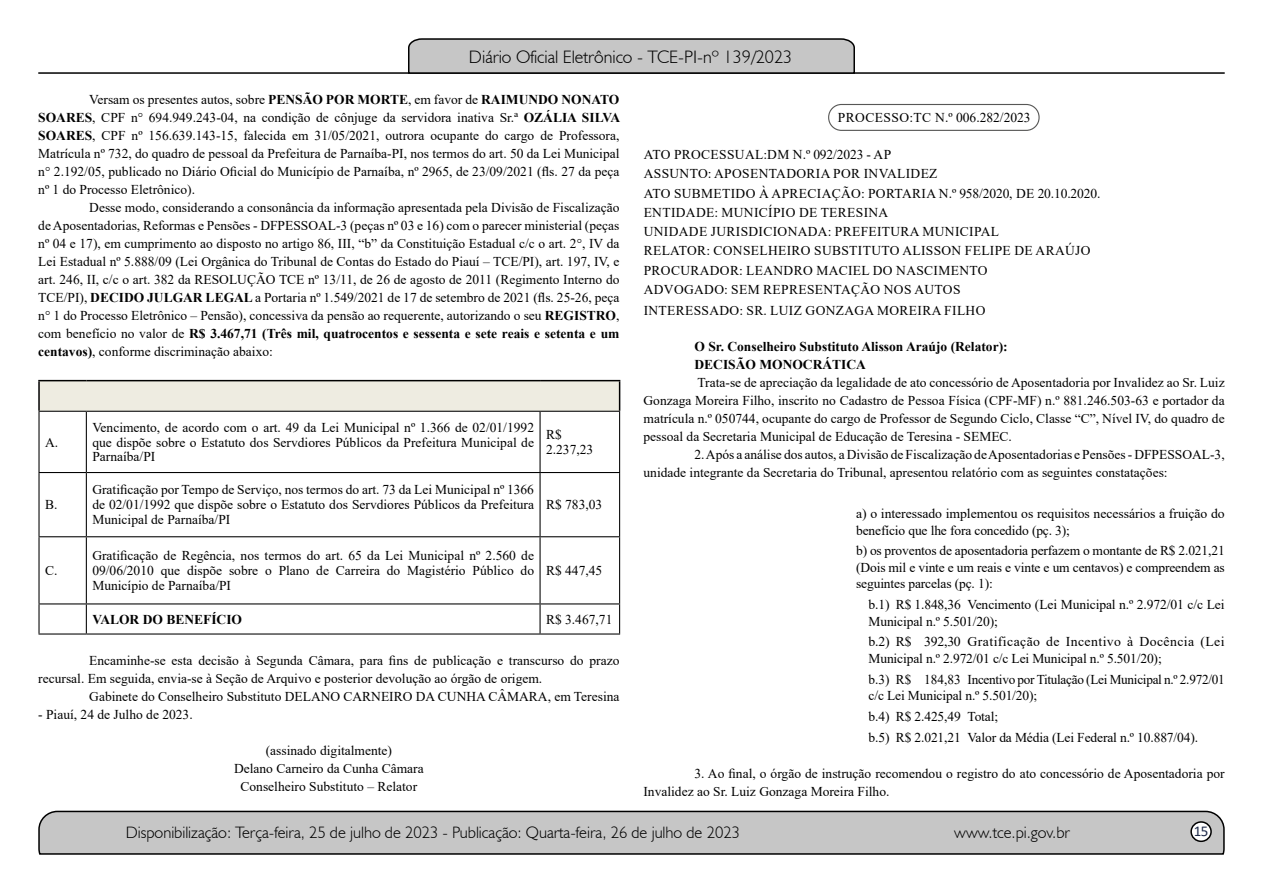
<style>
.page{position:relative;width:1263px;height:893px;background:#fff}
.page>*{position:absolute;margin:0;border:0;box-sizing:border-box;transform-origin:0 0}
.t1{font:300 18px "Humanist 521 BT";color:#000}
.t2{font:300 16.5px "Humanist 521 BT";color:#000}
.t3{font:15px "Calibri";color:#212d4c}
.t4{font:13.5px/18px "Times New Roman";color:#000;text-align:justify}
.t5{font:13.5px/19.2px "Times New Roman";letter-spacing:.025em;color:#000}
.t6{font:13.5px/16.5px "Times New Roman";letter-spacing:.03em;color:#000}
.t7{font:13.5px/16.5px "Times New Roman";letter-spacing:-.02em;color:#000}
.t8{font:700 13.5px/18px "Times New Roman";color:#000}
.t9{font:13.5px "Times New Roman";letter-spacing:.035em;color:#000}
.s1{font-weight:700}
</style>
<div class="page">
<svg style="left:38px;top:810px;width:1187px;height:45px;background:#b9b9b9"></svg>
<div style="left:1191px;top:822px;width:20px;height:19px;background:#fff;border-radius:50%"></div>
<div style="left:1190px;top:821px;width:22px;height:21px;border:2px solid #000;border-radius:50%"></div>
<hr style="left:38px;top:72px;width:1187px;height:2px;background:#000">
<svg style="left:407px;top:38px;width:449px;height:36px;background:#b4b4b4"></svg>
<div style="left:39px;top:381px;width:581px;height:30px;background:#eeece1"></div>
<hr style="left:38px;top:380px;width:48px;height:1px;background:#000">
<hr style="left:38px;top:381px;width:2px;height:30px;background:#000">
<hr style="left:86px;top:380px;width:454px;height:1px;background:#000">
<hr style="left:540px;top:380px;width:80px;height:1px;background:#000">
<hr style="left:619px;top:381px;width:1px;height:30px;background:#000">
<hr style="left:38px;top:411px;width:48px;height:1px;background:#000">
<hr style="left:38px;top:412px;width:2px;height:60px;background:#000">
<hr style="left:86px;top:411px;width:454px;height:1px;background:#000">
<hr style="left:86px;top:412px;width:1px;height:60px;background:#000">
<hr style="left:540px;top:411px;width:80px;height:1px;background:#000">
<hr style="left:539px;top:412px;width:2px;height:60px;background:#000">
<hr style="left:619px;top:412px;width:1px;height:60px;background:#000">
<hr style="left:38px;top:472px;width:48px;height:1px;background:#000">
<hr style="left:38px;top:473px;width:2px;height:63px;background:#000">
<hr style="left:86px;top:472px;width:454px;height:1px;background:#000">
<hr style="left:86px;top:473px;width:1px;height:63px;background:#000">
<hr style="left:540px;top:472px;width:80px;height:1px;background:#000">
<hr style="left:539px;top:473px;width:2px;height:63px;background:#000">
<hr style="left:619px;top:473px;width:1px;height:63px;background:#000">
<hr style="left:38px;top:536px;width:48px;height:1px;background:#000">
<hr style="left:38px;top:537px;width:2px;height:66px;background:#000">
<hr style="left:86px;top:536px;width:454px;height:1px;background:#000">
<hr style="left:86px;top:537px;width:1px;height:66px;background:#000">
<hr style="left:540px;top:536px;width:80px;height:1px;background:#000">
<hr style="left:539px;top:537px;width:2px;height:66px;background:#000">
<hr style="left:619px;top:537px;width:1px;height:66px;background:#000">
<hr style="left:38px;top:603px;width:48px;height:1px;background:#000">
<hr style="left:38px;top:604px;width:2px;height:29px;background:#000">
<hr style="left:86px;top:603px;width:454px;height:1px;background:#000">
<svg style="left:86px;top:604px;width:1px;height:29px"></svg>
<hr style="left:540px;top:603px;width:80px;height:1px;background:#000">
<hr style="left:539px;top:604px;width:2px;height:29px;background:#000">
<svg style="left:619px;top:604px;width:1px;height:29px"></svg>
<hr style="left:38px;top:633px;width:48px;height:2px;background:#000">
<hr style="left:86px;top:633px;width:454px;height:2px;background:#000">
<hr style="left:540px;top:633px;width:80px;height:2px;background:#000">
<div style="left:828px;top:104px;width:211px;height:27px;border:1px solid #575756;border-radius:13px"></div>
<h1 class="t1" style="left:469px;top:46px;width:325px">Diário Oficial Eletrônico - TCE-PI-nº 139/2023</h1>
<p class="t4" style="left:38px;top:90px;width:583px;text-indent:51px">Versam os presentes autos, sobre <span class="s1">PENSÃO POR MORTE</span>, em favor de <span class="s1">RAIMUNDO NONATO SOARES</span>, CPF n° 694.949.243-04, na condição de cônjuge da servidora inativa Sr.ª <span class="s1">OZÁLIA SILVA SOARES</span>, CPF nº 156.639.143-15, falecida em 31/05/2021, outrora ocupante do cargo de Professora, Matrícula nº 732, do quadro de pessoal da Prefeitura de Parnaíba-PI, nos termos do art. 50 da Lei Municipal n° 2.192/05, publicado no Diário Oficial do Município de Parnaíba, nº 2965, de 23/09/2021 (fls. 27 da peça nº 1 do Processo Eletrônico).</p>
<p class="t4" style="left:38px;top:198px;width:583px;text-indent:51px">Desse modo, considerando a consonância da informação apresentada pela Divisão de Fiscalização de Aposentadorias, Reformas e Pensões - DFPESSOAL-3 (peças nº 03 e 16) com o parecer ministerial (peças nº 04 e 17), em cumprimento ao disposto no artigo 86, III, “b” da Constituição Estadual c/c o art. 2°, IV da Lei Estadual nº 5.888/09 (Lei Orgânica do Tribunal de Contas do Estado do Piauí – TCE/PI), art. 197, IV, e art. 246, II, c/c o art. 382 da RESOLUÇÃO TCE nº 13/11, de 26 de agosto de 2011 (Regimento Interno do TCE/PI), <span class="s1">DECIDO JULGAR LEGAL</span> a Portaria nº 1.549/2021 de 17 de setembro de 2021 (fls. 25-26, peça n° 1 do Processo Eletrônico – Pensão), concessiva da pensão ao requerente, autorizando o seu <span class="s1">REGISTRO</span>, com benefício no valor de <span class="s1">R$ 3.467,71 (Três mil, quatrocentos e sessenta e sete reais e setenta e um centavos)</span>, conforme discriminação abaixo:</p>
<p class="t9" style="left:838px;top:108px;width:194px">PROCESSO:TC N.º 006.282/2023</p>
<p class="t5" style="left:644px;top:144px;width:458px">ATO PROCESSUAL:DM N.º 092/2023 - AP<br>ASSUNTO: APOSENTADORIA POR INVALIDEZ<br>ATO SUBMETIDO À APRECIAÇÃO: PORTARIA N.º 958/2020, DE 20.10.2020.<br>ENTIDADE: MUNICÍPIO DE TERESINA<br>UNIDADE JURISDICIONADA: PREFEITURA MUNICIPAL<br>RELATOR: CONSELHEIRO SUBSTITUTO ALISSON FELIPE DE ARAÚJO PROCURADOR: LEANDRO MACIEL DO NASCIMENTO<br>ADVOGADO: SEM REPRESENTAÇÃO NOS AUTOS</p>
<p class="t5" style="left:644px;top:300px;width:343px">INTERESSADO: SR. LUIZ GONZAGA MOREIRA FILHO</p>
<p class="t8" style="left:694px;top:337px;width:315px">O Sr. Conselheiro Substituto Alisson Araújo (Relator):<br>DECISÃO MONOCRÁTICA</p>
<p class="t4" style="left:643px;top:373px;width:583px;text-indent:54px">Trata-se de apreciação da legalidade de ato concessório de Aposentadoria por Invalidez ao Sr. Luiz Gonzaga Moreira Filho, inscrito no Cadastro de Pessoa Física (CPF-MF) n.º 881.246.503-63 e portador da matrícula n.º 050744, ocupante do cargo de Professor de Segundo Ciclo, Classe “C”, Nível IV, do quadro de pessoal da Secretaria Municipal de Educação de Teresina - SEMEC.</p>
<p class="t4" style="left:643px;top:445px;width:583px;text-indent:51px">2. Após a análise dos autos, a Divisão de Fiscalização de Aposentadorias e Pensões - DFPESSOAL-3, unidade integrante da Secretaria do Tribunal, apresentou relatório com as seguintes constatações:</p>
<p class="t4" style="left:856px;top:505px;width:370px;line-height:16.5px">a) o interessado implementou os requisitos necessários a fruição do benefício que lhe fora concedido (pç. 3);</p>
<p class="t4" style="left:856px;top:542px;width:370px;line-height:16.5px">b) os proventos de aposentadoria perfazem o montante de R$ 2.021,21 (Dois mil e vinte e um reais e vinte e um centavos) e compreendem as seguintes parcelas (pç. 1):</p>
<p class="t4" style="left:868px;top:596px;width:358px;line-height:16.5px">b.1) R$ 1.848,36 Vencimento (Lei Municipal n.º 2.972/01 c/c Lei<br>Municipal n.º 5.501/20);</p>
<p class="t6" style="left:868px;top:633px;width:358px">b.2) R$ 392,30 Gratificação de Incentivo à Docência (Lei<br>Municipal n.º 2.972/01 c/c Lei Municipal n.º 5.501/20);</p>
<p class="t7" style="left:868px;top:670px;width:358px">b.3) R$ 184,83 Incentivo por Titulação (Lei Municipal n.º 2.972/01 c/c Lei Municipal n.º 5.501/20);</p>
<p class="t4" style="left:868px;top:705px;width:331px;line-height:20.7px">b.4) R$ 2.425,49 Total;<br>b.5) R$ 2.021,21 Valor da Média (Lei Federal n.º 10.887/04).</p>
<p class="t4" style="left:643px;top:764px;width:583px;text-indent:51px">3. Ao final, o órgão de instrução recomendou o registro do ato concessório de Aposentadoria por<br>Invalidez ao Sr. Luiz Gonzaga Moreira Filho.</p>
<p class="t4" style="left:92px;top:419px;width:443px;line-height:14.9px">Vencimento, de acordo com o art. 49 da Lei Municipal nº 1.366 de 02/01/1992 que dispõe sobre o Estatuto dos Servdiores Públicos da Prefeitura Municipal de Parnaíba/PI</p>
<p class="t4" style="left:546px;top:427px;width:49px;line-height:14.2px">R$<br>2.237,23</p>
<p class="t4" style="left:45px;top:433px;width:15px">A.</p>
<p class="t4" style="left:92px;top:482px;width:443px;line-height:14.9px">Gratificação por Tempo de Serviço, nos termos do art. 73 da Lei Municipal nº 1366 de 02/01/1992 que dispõe sobre o Estatuto dos Servdiores Públicos da Prefeitura Municipal de Parnaíba/PI</p>
<p class="t4" style="left:546px;top:495px;width:58px">R$ 783,03</p>
<p class="t4" style="left:45px;top:495px;width:14px">B.</p>
<p class="t4" style="left:92px;top:548px;width:443px;line-height:14.9px">Gratificação de Regência, nos termos do art. 65 da Lei Municipal nº 2.560 de 09/06/2010 que dispõe sobre o Plano de Carreira do Magistério Público do Município de Parnaíba/PI</p>
<p class="t4" style="left:546px;top:561px;width:58px">R$ 447,45</p>
<p class="t4" style="left:45px;top:561px;width:14px">C.</p>
<p class="t8" style="left:92px;top:610px;width:151px">VALOR DO BENEFÍCIO</p>
<p class="t4" style="left:546px;top:610px;width:68px">R$ 3.467,71</p>
<p class="t4" style="left:38px;top:651px;width:583px;text-indent:51px">Encaminhe-se esta decisão à Segunda Câmara, para fins de publicação e transcurso do prazo recursal. Em seguida, envia-se à Seção de Arquivo e posterior devolução ao órgão de origem.</p>
<p class="t4" style="left:89px;top:687px;width:532px">Gabinete do Conselheiro Substituto DELANO CARNEIRO DA CUNHA CÂMARA, em Teresina</p>
<p class="t4" style="left:38px;top:705px;width:156px">- Piauí, 24 de Julho de 2023.</p>
<p class="t4" style="left:234px;top:741px;width:191px;text-align:center">(assinado digitalmente)<br>Delano Carneiro da Cunha Câmara<br>Conselheiro Substituto – Relator</p>
<p class="t2" style="left:126px;top:822px;width:616px">Disponibilização: Terça-feira, 25 de julho de 2023 - Publicação: Quarta-feira, 26 de julho de 2023</p>
<p class="t2" style="left:954px;top:822px;width:117px">www.tce.pi.gov.br</p>
<p class="t3" style="left:1194px;top:821px;width:16px">15</p>
</div>
